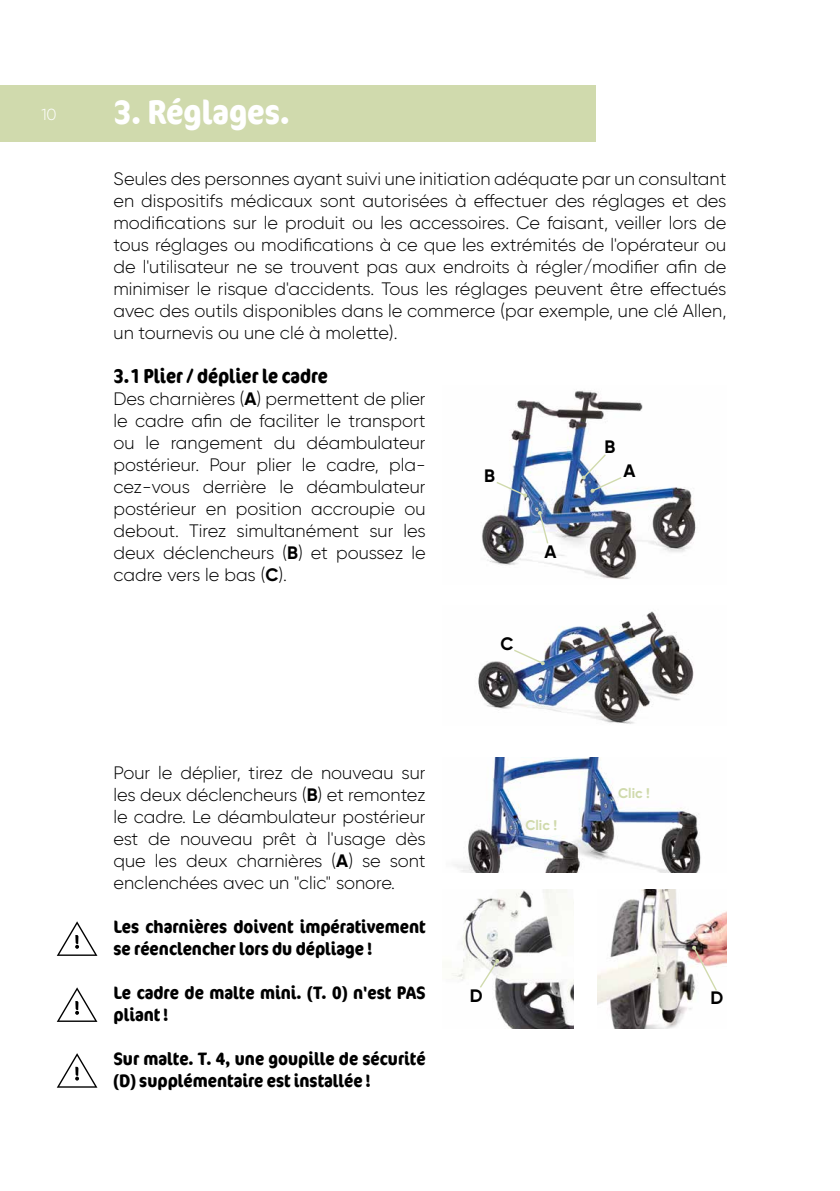
<style>
.page{position:relative;width:840px;height:1191px;background:#fff}
.page>*{position:absolute;margin:0;border:0;box-sizing:border-box;transform-origin:0 0}
.t1{font:700 condensed 34px "Cocon Offc Pro";color:#fff}
.t2{font:700 condensed 20px "Cocon Offc Pro";color:#000}
.t3{font:300 18px/22px "Gilroy";color:#000;text-align:justify}
.t4{font:700 condensed 18px/22px "Cocon Offc Pro";color:#000}
.t5{font:700 18px "Gilroy";color:#000}
.t6{font:300 16px "Gilroy";color:#fff}
.t7{font:700 14px "Gilroy";color:#d0daad}
.s1{font-weight:700}
</style>
<div class="page">
<div style="left:0;top:85px;width:595px;height:57px;background:#d0daad"></div>
<img style="left:478px;top:611px;width:216px;height:113px">
<svg style="left:512px;top:648px;width:32px;height:17px"></svg>
<img style="left:451px;top:889px;width:122px;height:139px">
<svg style="left:478px;top:958px;width:21px;height:31px"></svg>
<img style="left:597px;top:889px;width:129px;height:139px">
<svg style="left:691px;top:945px;width:26px;height:47px"></svg>
<img style="left:454px;top:757px;width:247px;height:115px">
<img style="left:481px;top:390px;width:215px;height:189px">
<svg style="left:581px;top:453px;width:41px;height:40px"></svg>
<svg style="left:494px;top:480px;width:33px;height:17px"></svg>
<svg style="left:537px;top:511px;width:12px;height:34px"></svg>
<svg style="left:57px;top:921px;width:40px;height:35px"></svg>
<svg style="left:57px;top:987px;width:40px;height:35px"></svg>
<svg style="left:57px;top:1053px;width:40px;height:34px"></svg>
<p class="t6" style="left:41px;top:104px;width:17px">10</p>
<h1 class="t1" style="left:113px;top:88px;width:178px">3. Réglages.</h1>
<p class="t3" style="left:113px;top:167px;width:614px">Seules des personnes ayant suivi une initiation adéquate par un consultant en dispositifs médicaux sont autorisées à effectuer des réglages et des modifications sur le produit ou les accessoires. Ce faisant, veiller lors de tous réglages ou modifications à ce que les extrémités de l'opérateur ou de l'utilisateur ne se trouvent pas aux endroits à régler/modifier afin de minimiser le risque d'accidents. Tous les réglages peuvent être effectués avec des outils disponibles dans le commerce (par exemple, une clé Allen, un tournevis ou une clé à molette).</p>
<p class="t2" style="left:113px;top:361px;width:216px">3.1 Plier / déplier le cadre</p>
<p class="t3" style="left:113px;top:387px;width:313px">Des charnières (<span class="s1">A</span>) permettent de plier le cadre afin de faciliter le transport ou le rangement du déambulateur postérieur. Pour plier le cadre, pla&shy;cez-vous derrière le déambulateur postérieur en position accroupie ou debout. Tirez simultanément sur les deux déclencheurs (<span class="s1">B</span>) et poussez le cadre vers le bas (<span class="s1">C</span>).</p>
<p class="t5" style="left:604px;top:436px;width:12px">B</p>
<p class="t5" style="left:623px;top:460px;width:14px">A</p>
<p class="t5" style="left:484px;top:465px;width:12px">B</p>
<p class="t5" style="left:544px;top:540px;width:14px">A</p>
<p class="t5" style="left:500px;top:632px;width:15px">C</p>
<p class="t3" style="left:113px;top:761px;width:313px">Pour le déplier, tirez de nouveau sur les deux déclencheurs (<span class="s1">B</span>) et remontez le cadre. Le déambulateur postérieur est de nouveau prêt à l'usage dès que les deux charnières (<span class="s1">A</span>) se sont enclenchées avec un "clic" sonore.</p>
<p class="t4" style="left:113px;top:915px;width:313px">Les charnières doivent impérativement se réenclencher lors du dépliage !</p>
<p class="t4" style="left:113px;top:981px;width:313px">Le cadre de malte mini. (T. 0) n'est PAS pliant !</p>
<p class="t4" style="left:113px;top:1047px;width:313px">Sur malte. T. 4, une goupille de sécurité (D) supplémentaire est installée !</p>
<p class="t7" style="left:525px;top:816px;width:33px">Clic !</p>
<p class="t7" style="left:617px;top:784px;width:33px">Clic !</p>
<p class="t5" style="left:469px;top:984px;width:14px">D</p>
<p class="t5" style="left:710px;top:986px;width:14px">D</p>
</div>
